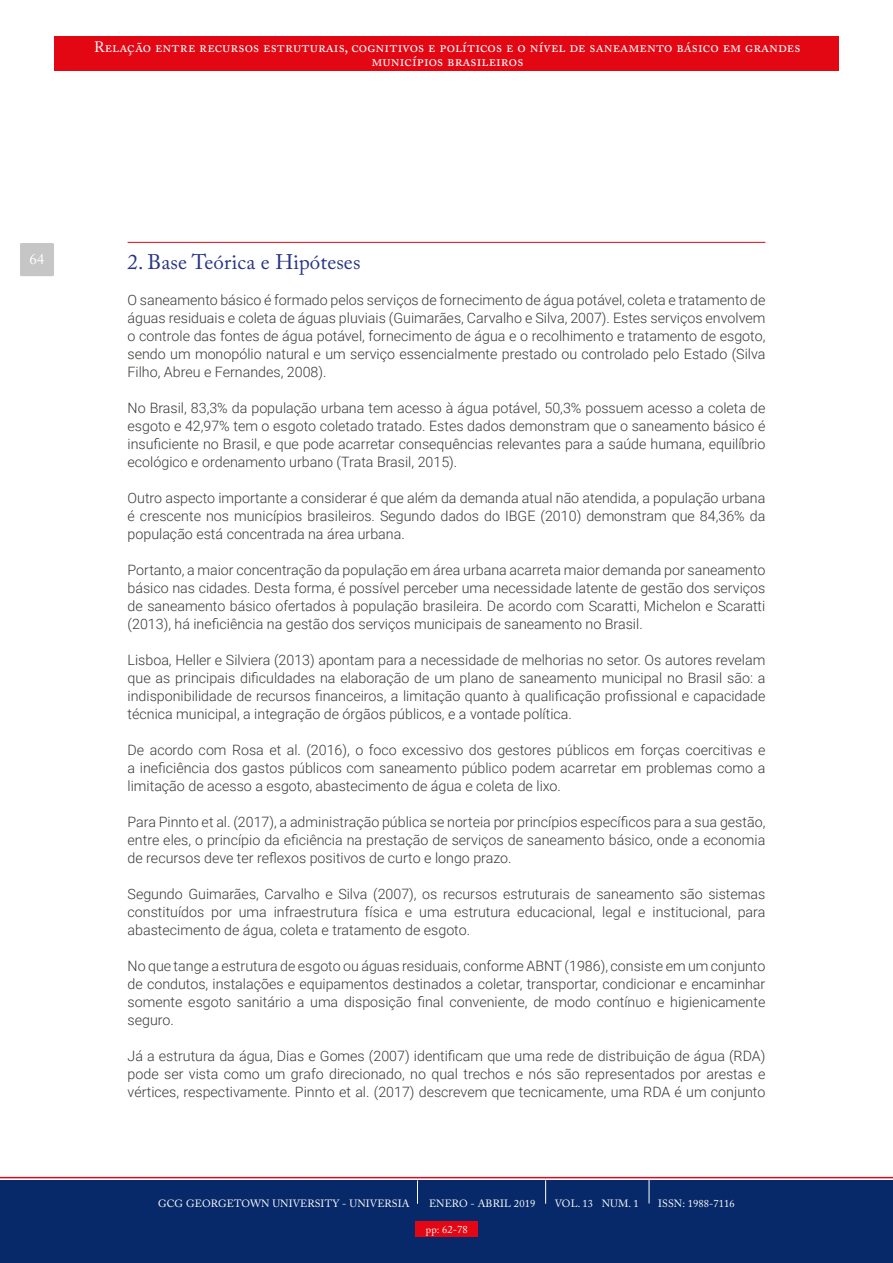
<style>
.page{position:relative;width:893px;height:1263px;background:#fff}
.page>*{position:absolute;margin:0;border:0;box-sizing:border-box;transform-origin:0 0}
.t1{font:21px "Adobe Caslon Pro";color:#283583}
.t2{font:15px/13.5px "Adobe Caslon Pro";letter-spacing:.005em;color:#fff;text-align:center}
.t3{font:300 14.25px/18px "Roboto";color:#3a3835;text-align:justify}
.t4{font:10.5px "Adobe Caslon Pro";letter-spacing:.01em;color:#fff}
</style>
<div class="page">
<div style="left:54px;top:37px;width:785px;height:34px;background:#e30613"></div>
<div style="left:0;top:1180px;width:893px;height:83px;background:#082969"></div>
<svg style="left:0;top:1177px;width:893px;height:27px"></svg>
<div style="left:20px;top:243px;width:34px;height:33px;background:#c6c6c6;border-radius:2px"></div>
<hr style="left:128px;top:242px;width:637px;height:1px;background:#e30613">
<div style="left:415px;top:1221px;width:63px;height:16px;background:#e30613"></div>
<p class="t2" style="left:94px;top:40px;width:708px">Relação entre recursos estruturais, cognitivos e políticos e o nível de saneamento básico em grandes municípios brasileiros</p>
<p class="t2" style="left:29px;top:252px;width:16px">64</p>
<h1 class="t1" style="left:128px;top:250px;width:234px">2. Base Teórica e Hipóteses</h1>
<p class="t3" style="left:128px;top:291px;width:639px">O saneamento básico é formado pelos serviços de fornecimento de água potável, coleta e tratamento de águas residuais e coleta de águas pluviais (Guimarães, Carvalho e Silva, 2007). Estes serviços envolvem o controle das fontes de água potável, fornecimento de água e o recolhimento e tratamento de esgoto, sendo um monopólio natural e um serviço essencialmente prestado ou controlado pelo Estado (Silva Filho, Abreu e Fernandes, 2008).</p>
<p class="t3" style="left:128px;top:399px;width:639px">No Brasil, 83,3% da população urbana tem acesso à água potável, 50,3% possuem acesso a coleta de esgoto e 42,97% tem o esgoto coletado tratado. Estes dados demonstram que o saneamento básico é insuficiente no Brasil, e que pode acarretar consequências relevantes para a saúde humana, equilíbrio ecológico e ordenamento urbano (Trata Brasil, 2015).</p>
<p class="t3" style="left:128px;top:489px;width:639px">Outro aspecto importante a considerar é que além da demanda atual não atendida, a população urbana é crescente nos municípios brasileiros. Segundo dados do IBGE (2010) demonstram que 84,36% da população está concentrada na área urbana.</p>
<p class="t3" style="left:128px;top:561px;width:639px">Portanto, a maior concentração da população em área urbana acarreta maior demanda por saneamento básico nas cidades. Desta forma, é possível perceber uma necessidade latente de gestão dos serviços de saneamento básico ofertados à população brasileira. De acordo com Scaratti, Michelon e Scaratti (2013), há ineficiência na gestão dos serviços municipais de saneamento no Brasil.</p>
<p class="t3" style="left:128px;top:651px;width:639px">Lisboa, Heller e Silviera (2013) apontam para a necessidade de melhorias no setor. Os autores revelam que as principais dificuldades na elaboração de um plano de saneamento municipal no Brasil são: a indisponibilidade de recursos financeiros, a limitação quanto à qualificação profissional e capacidade técnica municipal, a integração de órgãos públicos, e a vontade política.</p>
<p class="t3" style="left:128px;top:741px;width:639px">De acordo com Rosa et al. (2016), o foco excessivo dos gestores públicos em forças coercitivas e a ineficiência dos gastos públicos com saneamento público podem acarretar em problemas como a limitação de acesso a esgoto, abastecimento de água e coleta de lixo.</p>
<p class="t3" style="left:128px;top:813px;width:639px">Para Pinnto et al. (2017), a administração pública se norteia por princípios específicos para a sua gestão, entre eles, o princípio da eficiência na prestação de serviços de saneamento básico, onde a economia de recursos deve ter reflexos positivos de curto e longo prazo.</p>
<p class="t3" style="left:128px;top:885px;width:639px">Segundo Guimarães, Carvalho e Silva (2007), os recursos estruturais de saneamento são sistemas constituídos por uma infraestrutura física e uma estrutura educacional, legal e institucional, para abastecimento de água, coleta e tratamento de esgoto.</p>
<p class="t3" style="left:128px;top:956px;width:639px">No que tange a estrutura de esgoto ou águas residuais, conforme ABNT (1986), consiste em um conjunto de condutos, instalações e equipamentos destinados a coletar, transportar, condicionar e encaminhar somente esgoto sanitário a uma disposição final conveniente, de modo contínuo e higienicamente seguro.</p>
<p class="t3" style="left:128px;top:1046px;width:639px">Já a estrutura da água, Dias e Gomes (2007) identificam que uma rede de distribuição de água (RDA) pode ser vista como um grafo direcionado, no qual trechos e nós são representados por arestas e vértices, respectivamente. Pinnto et al. (2017) descrevem que tecnicamente, uma RDA é um conjunto</p>
<p class="t4" style="left:158px;top:1197px;width:253px">GCG GEORGETOWN UNIVERSITY - UNIVERSIA</p>
<p class="t4" style="left:429px;top:1197px;width:108px">ENERO - ABRIL 2019</p>
<p class="t4" style="left:555px;top:1197px;width:85px">VOL. 13 NUM. 1</p>
<p class="t4" style="left:658px;top:1197px;width:78px">ISSN: 1988-7116</p>
<p class="t4" style="left:426px;top:1223px;width:43px">pp: 62-78</p>
</div>
